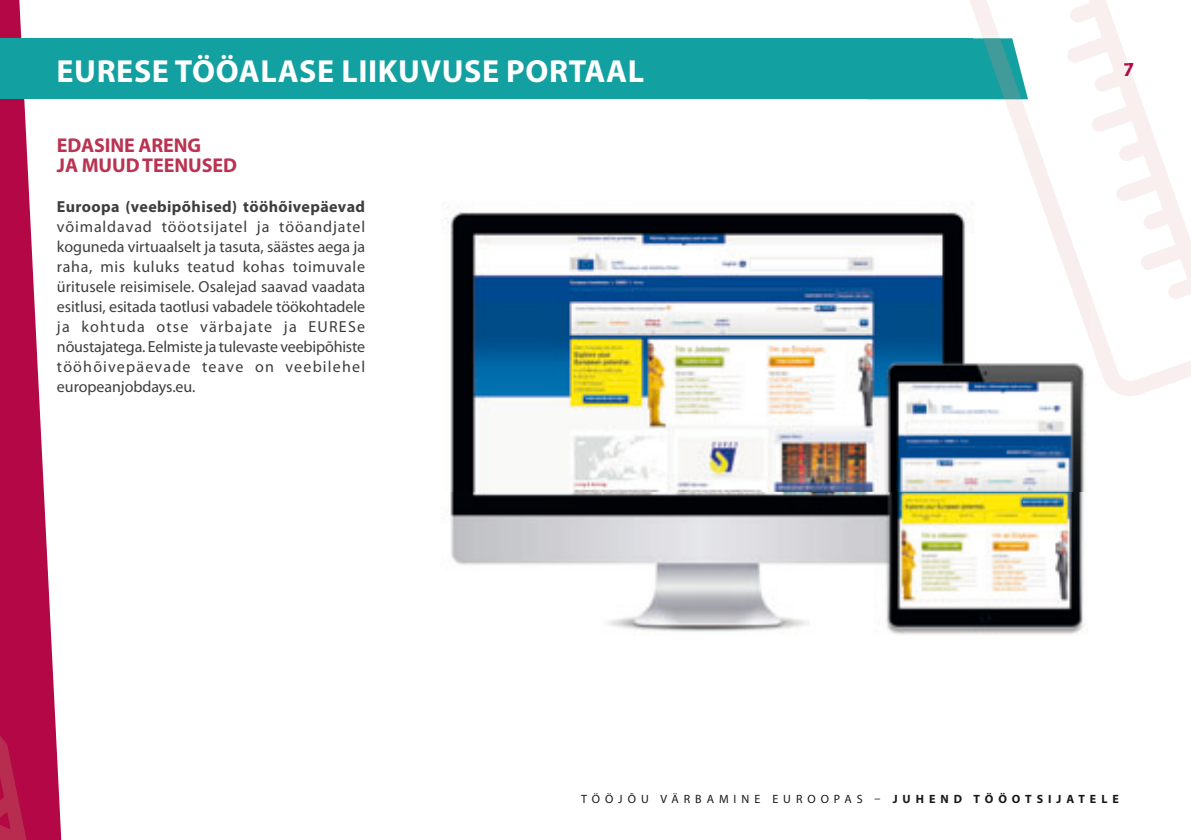
<style>
.page{position:relative;width:1191px;height:840px;background:#fff}
.page>*{position:absolute;margin:0;border:0;box-sizing:border-box;transform-origin:0 0}
.t1{font:700 32px "Myriad Pro";letter-spacing:.02em;color:#fff}
.t2{font:700 20px/20px "Myriad Pro";letter-spacing:-.005em;color:#ba3352}
.t3{font:700 20px "Myriad Pro";color:#b30845}
.t4{font:16px/20px "Myriad Pro";letter-spacing:.07em;color:#3e3e40;text-align:justify}
.t5{font:700 16px "Myriad Pro";letter-spacing:.025em;color:#3e3e40}
.t6{font:12px "Myriad Pro";letter-spacing:.415em;color:#1a171c}
.s1{font-weight:700}
</style>
<div class="page">
<svg style="left:17px;top:1px;width:45px;height:838px;fill:#b30845"></svg>
<div style="left:0;top:1px;width:17px;height:838px;background:#b30845"></div>
<div style="left:0;top:38px;width:972px;height:61px;background:#13a0a1"></div>
<svg style="left:968px;top:1px;width:223px;height:395px"></svg>
<svg style="left:968px;top:38px;width:60px;height:61px"></svg>
<svg style="left:1066px;top:1px;width:125px;height:298px"></svg>
<img style="left:445px;top:139px;width:646px;height:496px">
<img style="left:1018px;top:139px;width:73px;height:206px">
<svg style="left:0;top:733px;width:27px;height:106px"></svg>
<h1 class="t1" style="left:56px;top:59px;width:589px">EURESE TÖÖALASE LIIKUVUSE PORTAAL</h1>
<p class="t3" style="left:1123px;top:62px;width:13px">7</p>
<p class="t2" style="left:57px;top:137px;width:181px">EDASINE ARENG<br>JA MUUD TEENUSED</p>
<p class="t5" style="left:57px;top:201px;width:310px">Euroopa (veebipõhised) tööhõivepäevad</p>
<p class="t4" style="left:57px;top:218px;width:310px">võimaldavad tööotsijatel ja tööandjatel koguneda virtuaalselt ja tasuta, säästes aega ja raha, mis kuluks teatud kohas toimuvale üritusele reisimisele. Osalejad saavad vaadata esitlusi, esitada taotlusi vabadele töökohtadele ja kohtuda otse värbajate ja EURESe nõustajatega. Eelmiste ja tulevaste veebipõhiste tööhõivepäevade teave on veebilehel europeanjobdays.eu.</p>
<p class="t6" style="left:581px;top:793px;width:539px">TÖÖJÕU VÄRBAMINE EUROOPAS – <span class="s1">JUHEND TÖÖOTSIJATELE</span></p>
</div>
